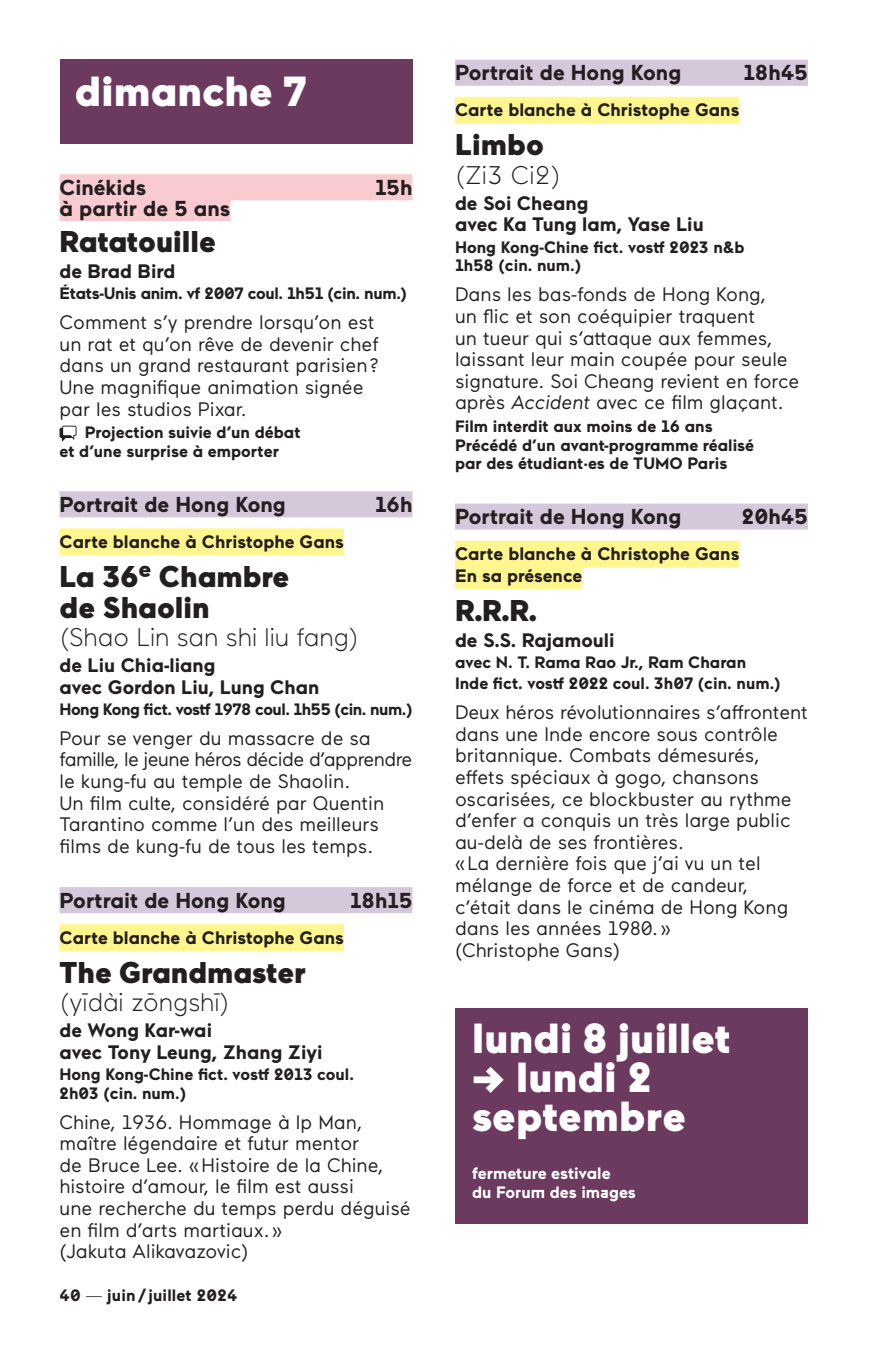
<style>
.page{position:relative;width:893px;height:1361px;background:#fff}
.page>*{position:absolute;margin:0;border:0;box-sizing:border-box;transform-origin:0 0}
.t1{font:900 42px/39px "Maax";letter-spacing:.005em;color:#fff}
.t2{font:900 30px/30.6px "Maax";color:#231f20}
.t3{font:300 25.5px "Maax";color:#231f20}
.t4{font:700 21.6px "Maax";color:#231f20}
.t5{font:19.5px/21.6px "Maax";color:#231f20}
.t6{font:700 19.5px/21.6px "Maax";color:#231f20}
.t7{font:700 18px/21.6px "Maax";color:#231f20}
.t8{font:700 16.5px/18.6px "Maax";color:#231f20}
.t9{font:700 16.5px "Maax";letter-spacing:-.03em;color:#231f20}
.t10{font:700 16.5px "Maax";letter-spacing:-.02em;color:#231f20}
.t11{font:700 16.5px/18.6px "Maax";color:#fff}
.s1{font-weight:300}
.s2{font-style:italic}
</style>
<div class="page">
<div style="left:60px;top:60px;width:352px;height:84px;background:#6c395f"></div>
<div style="left:60px;top:174px;width:352px;height:26px;background:#f9cad0"></div>
<div style="left:60px;top:195px;width:170px;height:26px;background:#f9cad0"></div>
<div style="left:60px;top:491px;width:352px;height:26px;background:#d5c8db"></div>
<div style="left:60px;top:528px;width:284px;height:27px;background:#fff690"></div>
<div style="left:60px;top:887px;width:352px;height:26px;background:#d5c8db"></div>
<div style="left:60px;top:924px;width:284px;height:27px;background:#fff690"></div>
<svg style="left:60px;top:426px;width:17px;height:15px"></svg>
<div style="left:455px;top:60px;width:353px;height:26px;background:#d5c8db"></div>
<div style="left:455px;top:97px;width:284px;height:27px;background:#fff690"></div>
<div style="left:455px;top:503px;width:353px;height:27px;background:#d5c8db"></div>
<div style="left:455px;top:541px;width:284px;height:27px;background:#fff690"></div>
<div style="left:455px;top:562px;width:127px;height:27px;background:#fff690"></div>
<div style="left:455px;top:1008px;width:353px;height:215px;background:#6c395f"></div>
<h1 class="t1" style="left:75px;top:70px;width:233px">dimanche 7</h1>
<p class="t4" style="left:60px;top:173px;width:88px">Cinékids</p>
<p class="t4" style="left:375px;top:173px;width:39px">15h</p>
<p class="t4" style="left:60px;top:194px;width:172px">à partir de 5 ans</p>
<h2 class="t2" style="left:60px;top:225px;width:158px">Ratatouille</h2>
<p class="t6" style="left:60px;top:259px;width:117px">de Brad Bird</p>
<p class="t10" style="left:60px;top:282px;width:349px">États-Unis anim. vf 2007 coul. 1h51 (cin. num.)</p>
<p class="t5" style="left:60px;top:311px;width:321px">Comment s’y prendre lorsqu’on est un rat et qu’on rêve de devenir chef dans un grand restaurant parisien?<br>Une magnifique animation signée par les studios Pixar.</p>
<p class="t8" style="left:60px;top:423px;width:243px;text-indent:25px">Projection suivie d’un débat et d’une surprise à emporter</p>
<p class="t4" style="left:60px;top:490px;width:228px">Portrait de Hong Kong</p>
<p class="t4" style="left:375px;top:490px;width:39px">16h</p>
<p class="t7" style="left:60px;top:530px;width:286px">Carte blanche à Christophe Gans</p>
<h2 class="t2" style="left:60px;top:560px;width:231px">La 36e Chambre de Shaolin</h2>
<h3 class="t3" style="left:60px;top:621px;width:301px">(Shao Lin san shi liu fang)</h3>
<p class="t6" style="left:60px;top:653px;width:261px">de Liu Chia-liang<br>avec Gordon Liu, Lung Chan</p>
<p class="t9" style="left:60px;top:698px;width:354px">Hong Kong fict. vostf 1978 coul. 1h55 (cin. num.)</p>
<p class="t5" style="left:60px;top:726px;width:354px">Pour se venger du massacre de sa famille, le jeune héros décide d’apprendre le kung-fu au temple de Shaolin.<br>Un film culte, considéré par Quentin Tarantino comme l’un des meilleurs films de kung-fu de tous les temps.</p>
<p class="t4" style="left:60px;top:886px;width:228px">Portrait de Hong Kong</p>
<p class="t4" style="left:350px;top:886px;width:64px">18h15</p>
<p class="t7" style="left:60px;top:926px;width:286px">Carte blanche à Christophe Gans</p>
<h2 class="t2" style="left:60px;top:955px;width:248px">The Grandmaster</h2>
<h3 class="t3" style="left:60px;top:986px;width:172px">(yīdài zōngshī)</h3>
<p class="t6" style="left:60px;top:1018px;width:265px">de Wong Kar-wai<br>avec Tony Leung, Zhang Ziyi</p>
<p class="t8" style="left:60px;top:1064px;width:296px">Hong Kong-Chine fict. vostf 2013 coul.<br>2h03 (cin. num.)</p>
<p class="t5" style="left:60px;top:1110px;width:353px">Chine, 1936. Hommage à Ip Man, maître légendaire et futur mentor<br>de Bruce Lee. «Histoire de la Chine, histoire d’amour, le film est aussi<br>une recherche du temps perdu déguisé en film d’arts martiaux.»<br>(Jakuta Alikavazovic)</p>
<p class="t8" style="left:60px;top:1285px;width:179px">40 <span class="s1">—</span> juin / juillet 2024</p>
<p class="t4" style="left:455px;top:58px;width:228px">Portrait de Hong Kong</p>
<p class="t4" style="left:743px;top:58px;width:66px">18h45</p>
<p class="t7" style="left:455px;top:98px;width:286px">Carte blanche à Christophe Gans</p>
<h2 class="t2" style="left:455px;top:128px;width:90px">Limbo</h2>
<h3 class="t3" style="left:455px;top:158px;width:107px">(Zi3 Ci2)</h3>
<p class="t6" style="left:455px;top:191px;width:250px">de Soi Cheang<br>avec Ka Tung lam, Yase Liu</p>
<p class="t8" style="left:455px;top:237px;width:291px">Hong Kong-Chine fict. vostf 2023 n&amp;b<br>1h58 (cin. num.)</p>
<p class="t5" style="left:455px;top:283px;width:346px">Dans les bas-fonds de Hong Kong,<br>un flic et son coéquipier traquent<br>un tueur qui s’attaque aux femmes, laissant leur main coupée pour seule signature. Soi Cheang revient en force après <span class="s2">Accident</span> avec ce film glaçant.</p>
<p class="t8" style="left:455px;top:416px;width:301px">Film interdit aux moins de 16 ans<br>Précédé d’un avant-programme réalisé par des étudiant·es de TUMO Paris</p>
<p class="t4" style="left:455px;top:502px;width:228px">Portrait de Hong Kong</p>
<p class="t4" style="left:742px;top:502px;width:68px">20h45</p>
<p class="t7" style="left:455px;top:542px;width:286px">Carte blanche à Christophe Gans<br>En sa présence</p>
<h2 class="t2" style="left:455px;top:594px;width:83px">R.R.R.</h2>
<p class="t6" style="left:455px;top:628px;width:161px">de S.S. Rajamouli</p>
<p class="t8" style="left:455px;top:651px;width:327px;line-height:21.3px">avec N. T. Rama Rao Jr., Ram Charan<br>Inde fict. vostf 2022 coul. 3h07 (cin. num.)</p>
<p class="t5" style="left:455px;top:700px;width:354px">Deux héros révolutionnaires s’affrontent dans une Inde encore sous contrôle britannique. Combats démesurés, effets spéciaux à gogo, chansons oscarisées, ce blockbuster au rythme d’enfer a conquis un très large public au-delà de ses frontières.<br>« La dernière fois que j’ai vu un tel mélange de force et de candeur, c’était dans le cinéma de Hong Kong dans les années 1980. »<br>(Christophe Gans)</p>
<h1 class="t1" style="left:472px;top:1016px;width:260px">lundi 8 juillet</h1>
<h1 class="t1" style="left:472px;top:1055px;width:215px">→ lundi 2 septembre</h1>
<p class="t11" style="left:472px;top:1163px;width:165px">fermeture estivale<br>du Forum des images</p>
</div>
